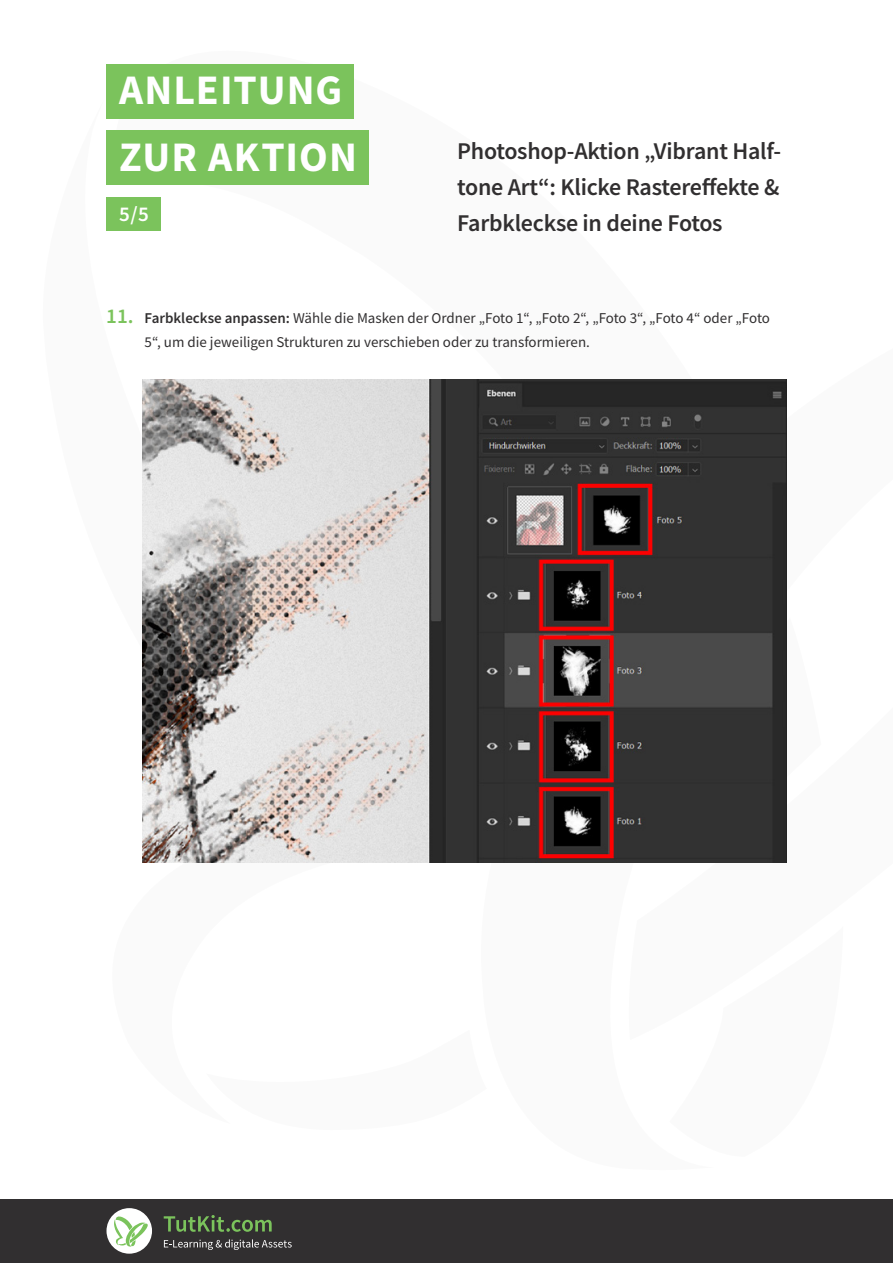
<style>
.page{position:relative;width:893px;height:1263px;background:#fff}
.page>*{position:absolute;margin:0;border:0;box-sizing:border-box;transform-origin:0 0}
.t1{font:700 42px/66.8px "Source Sans Pro";letter-spacing:.025em;color:#fff}
.t2{font:600 24px/36px "Source Sans Pro";letter-spacing:-.01em;color:#312f30;text-align:justify}
.t3{font:600 21px "Source Sans Pro";color:#fff}
.t4{font:15px/24px "Source Sans Pro";color:#312f30}
.s1{font-weight:600;font-size:21px;color:#7bc35c}
.s2{font-weight:600}
</style>
<div class="page">
<div style="left:106px;top:64px;width:248px;height:55px;background:#7bc35c"></div>
<div style="left:106px;top:131px;width:262px;height:54px;background:#7bc35c"></div>
<div style="left:0;top:1199px;width:893px;height:64px;background:#312f30"></div>
<div style="left:106px;top:1208px;width:46px;height:46px;background:#fff;border-radius:50%"></div>
<svg style="left:114px;top:1216px;width:35px;height:30px"></svg>
<svg style="left:164px;top:1239px;width:128px;height:11px"></svg>
<svg style="left:164px;top:1215px;width:108px;height:17px"></svg>
<div style="left:106px;top:197px;width:55px;height:34px;background:#7bc35c"></div>
<img style="left:142px;top:380px;width:645px;height:483px">
<h1 class="t1" style="left:119px;top:56px;width:239px">ANLEITUNG<br>ZUR AKTION</h1>
<h3 class="t3" style="left:119px;top:201px;width:32px">5/5</h3>
<h2 class="t2" style="left:457px;top:133px;width:325px">Photoshop-Aktion „Vibrant Half&shy;tone Art“: Klicke Rastereffekte &amp; Farbkleckse in deine Fotos</h2>
<p class="t4" style="left:145px;top:306px;width:627px;text-indent:-38px"><span class="s1">11.</span> <span class="s2">Farbkleckse anpassen:</span> Wähle die Masken der Ordner „Foto 1“, „Foto 2“, „Foto 3“, „Foto 4“ oder „Foto<br>5“, um die jeweiligen Strukturen zu verschieben oder zu transformieren.</p>
</div>
